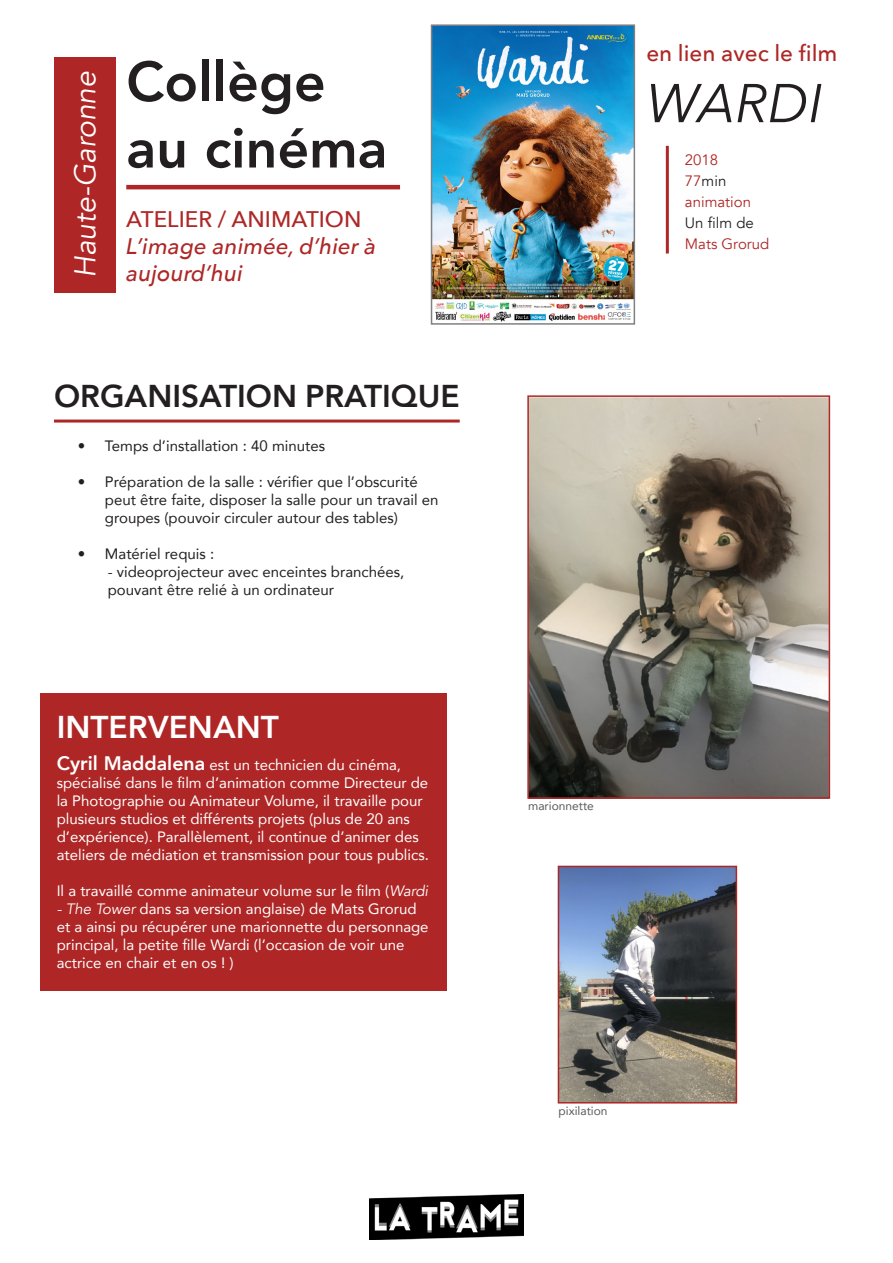
<style>
.page{position:relative;width:893px;height:1263px;background:#fff}
.page>*{position:absolute;margin:0;border:0;box-sizing:border-box;transform-origin:0 0}
.t1{font:800 55.5px "Avenir";color:#231f20}
.t2{font:italic 54px "Avenir Next";color:#231f20}
.t3{font:800 31.5px "Avenir";color:#231f20}
.t4{font:800 31.5px "Avenir";color:#fff}
.t5{font:italic 30px "Avenir";color:#fff}
.t6{font:500 22.5px "Avenir Next";color:#ae2726}
.t7{font:italic 500 22.5px/27px "Avenir Next";color:#ae2726}
.t8{font:15px/18px "Avenir";color:#fff}
.t9{font:15px/18px "Avenir";color:#231f20}
.t10{font:15px "Avenir";color:#ae2726}
.t11{font:15px "Avenir";color:#231f20}
.t12{font:12px "Avenir";color:#57585a}
.s1{font-weight:800;font-size:19.5px}
.s2{font-style:italic}
.s3{color:#ae2726}
</style>
<div class="page">
<div style="left:40px;top:693px;width:406px;height:298px;background:#ae2726"></div>
<img style="left:530px;top:398px;width:297px;height:398px">
<div style="left:527px;top:395px;width:303px;height:404px;border:2px solid #ae2726"></div>
<img style="left:561px;top:869px;width:173px;height:231px">
<div style="left:558px;top:866px;width:179px;height:237px;border:2px solid #ae2726"></div>
<img style="left:369px;top:1195px;width:155px;height:44px">
<div style="left:54px;top:57px;width:62px;height:235px;background:#ae2726"></div>
<hr style="left:126px;top:185px;width:274px;height:4px;background:#ae2726">
<img style="left:434px;top:27px;width:198px;height:295px">
<div style="left:431px;top:24px;width:204px;height:301px;border:2px solid #7e8083"></div>
<hr style="left:666px;top:146px;width:3px;height:108px;background:#ae2726">
<hr style="left:54px;top:420px;width:406px;height:3px;background:#ae2726">
<p class="t5" style="left:67px;top:278px;width:208px;rotate:-90deg">Haute-Garonne</p>
<p class="t1" style="left:126px;top:38px;width:201px">Collège</p>
<p class="t1" style="left:126px;top:105px;width:263px">au cinéma</p>
<p class="t6" style="left:126px;top:200px;width:237px">ATELIER / ANIMATION</p>
<p class="t7" style="left:126px;top:231px;width:252px">L’image animée, d’hier à aujourd’hui</p>
<p class="t3" style="left:54px;top:372px;width:407px">ORGANISATION PRATIQUE</p>
<p class="t9" style="left:78px;top:437px;width:249px">• Temps d’installation : 40 minutes</p>
<p class="t9" style="left:105px;top:473px;width:335px;text-indent:-27px">• Préparation de la salle : vérifier que l’obscurité peut être faite, disposer la salle pour un travail en groupes (pouvoir circuler autour des tables)</p>
<p class="t9" style="left:78px;top:545px;width:138px">• Matériel requis :</p>
<p class="t9" style="left:108px;top:563px;width:298px">- videoprojecteur avec enceintes branchées, pouvant être relié à un ordinateur</p>
<p class="t4" style="left:57px;top:703px;width:224px">INTERVENANT</p>
<p class="t8" style="left:57px;top:756px;width:374px"><span class="s1">Cyril Maddalena</span> est un technicien du cinéma, spécialisé dans le film d’animation comme Directeur de la Photographie ou Animateur Volume, il travaille pour plusieurs studios et différents projets (plus de 20 ans d’expérience). Parallèlement, il continue d’animer des ateliers de médiation et transmission pour tous publics.</p>
<p class="t8" style="left:57px;top:882px;width:373px">Il a travaillé comme animateur volume sur le film (<span class="s2">Wardi</span></p>
<p class="t8" style="left:57px;top:900px;width:373px"><span class="s2">- The Tower</span> dans sa version anglaise) de Mats Grorud et a ainsi pu récupérer une marionnette du personnage principal, la petite fille Wardi (l’occasion de voir une actrice en chair et en os ! )</p>
<p class="t6" style="left:646px;top:34px;width:193px">en lien avec le film</p>
<p class="t2" style="left:646px;top:58px;width:178px">WARDI</p>
<p class="t10" style="left:685px;top:151px;width:35px">2018</p>
<p class="t11" style="left:685px;top:172px;width:43px"><span class="s3">77</span>min</p>
<p class="t10" style="left:685px;top:193px;width:68px">animation</p>
<p class="t11" style="left:685px;top:214px;width:70px">Un film de</p>
<p class="t10" style="left:685px;top:235px;width:86px">Mats Grorud</p>
<p class="t12" style="left:528px;top:796px;width:67px">marionnette</p>
<p class="t12" style="left:558px;top:1101px;width:51px">pixilation</p>
</div>
